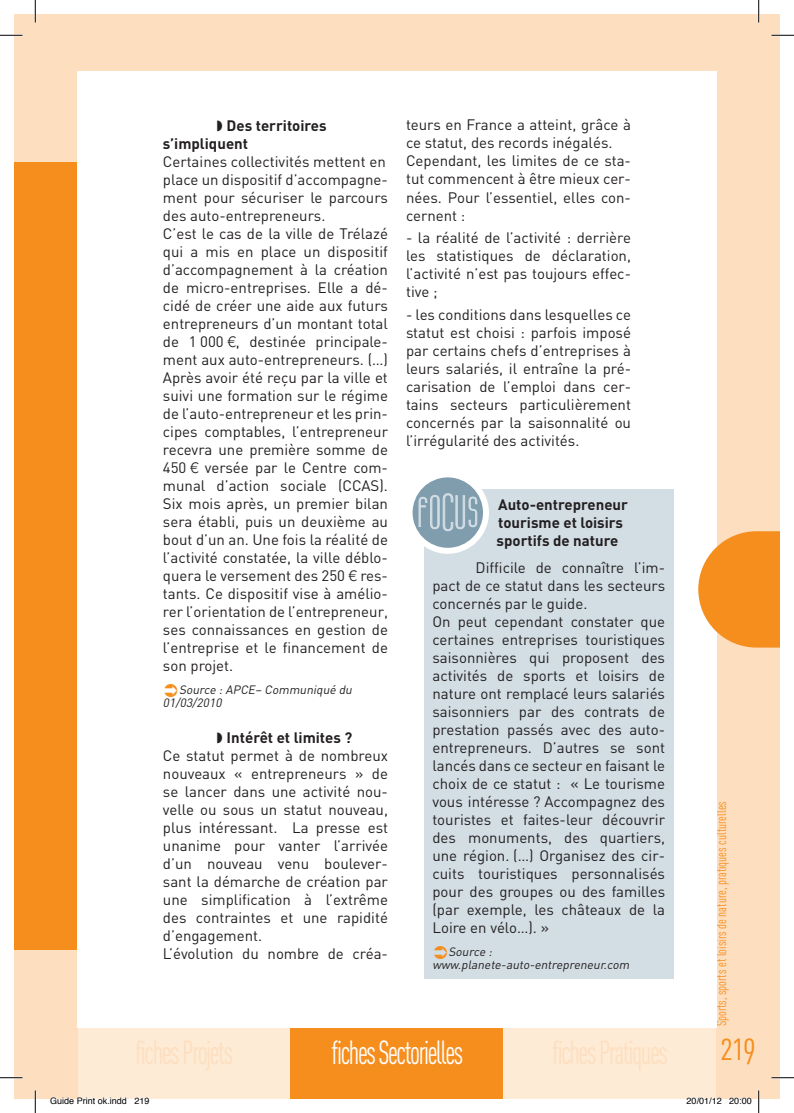
<style>
.page{position:relative;width:794px;height:1113px;background:#fff}
.page>*{position:absolute;margin:0;border:0;box-sizing:border-box;transform-origin:0 0}
.t1{font:36px "DIN Cond Regular Alternate";color:#f68e1e}
.t2{font:33px "DIN Cond Regular Alternate";letter-spacing:-.05em;color:#fddebe;scale:.85 1}
.t3{font:33px "DIN Cond Regular Alternate";letter-spacing:-.05em;color:#fff;scale:.85 1}
.t4{font:15px/18px "DIN";color:#231f20}
.t5{font:700 15px/18px "DIN";color:#231f20}
.t6{font:13.5px "DIN Cond Regular Alternate";color:#f68e1e}
.t7{font:italic 12px/13.5px "DIN";color:#231f20}
.t8{font:9px "Helvetica";color:#000}
.s1{font-family:"Helvetica Neue";font-weight:300}
</style>
<div class="page">
<div style="left:14px;top:14px;width:765px;height:1084px;background:#fddebe"></div>
<div style="left:14px;top:163px;width:64px;height:786px;background:#f68e1e"></div>
<div style="left:78px;top:1026px;width:212px;height:72px;background:#feebd6"></div>
<div style="left:290px;top:1026px;width:213px;height:72px;background:#f68e1e"></div>
<div style="left:503px;top:1026px;width:213px;height:72px;background:#feebd6"></div>
<div style="left:78px;top:71px;width:638px;height:956px;background:#fff"></div>
<svg style="left:698px;top:531px;width:81px;height:116px;background:#f79e3e"></svg>
<div style="left:424px;top:489px;width:249px;height:489px;background:#d2dde4"></div>
<svg style="left:409px;top:474px;width:77px;height:76px;background:#99b0bd"></svg>
<div style="left:406px;top:471px;width:83px;height:82px;border:6px solid #fff;border-radius:50%"></div>
<svg style="left:418px;top:493px;width:59px;height:38px"></svg>
<hr style="left:0;top:34px;width:22px;height:2px;background:#fff">
<hr style="left:771px;top:34px;width:22px;height:2px;background:#fff">
<hr style="left:0;top:1076px;width:22px;height:2px;background:#fff">
<hr style="left:771px;top:1076px;width:22px;height:2px;background:#fff">
<hr style="left:34px;top:0;width:2px;height:22px;background:#fff">
<hr style="left:34px;top:1090px;width:2px;height:22px;background:#fff">
<hr style="left:757px;top:0;width:2px;height:22px;background:#fff">
<hr style="left:757px;top:1090px;width:2px;height:22px;background:#fff">
<svg style="left:0;top:35px;width:22px;height:1px"></svg>
<svg style="left:771px;top:35px;width:22px;height:1px"></svg>
<svg style="left:0;top:1077px;width:22px;height:1px"></svg>
<svg style="left:771px;top:1077px;width:22px;height:1px"></svg>
<svg style="left:35px;top:0;width:1px;height:22px"></svg>
<svg style="left:35px;top:1090px;width:1px;height:22px"></svg>
<svg style="left:758px;top:0;width:1px;height:22px"></svg>
<svg style="left:758px;top:1090px;width:1px;height:22px"></svg>
<svg style="left:50px;top:1097px;width:77px;height:2px"></svg>
<svg style="left:134px;top:1097px;width:16px;height:2px"></svg>
<svg style="left:686px;top:1097px;width:35px;height:2px"></svg>
<svg style="left:728px;top:1097px;width:23px;height:2px"></svg>
<p class="t5" style="left:163px;top:116px;width:165px;text-indent:64px">Des territoires s’impliquent</p>
<p class="t4" style="left:163px;top:152px;width:226px">Certaines collectivités mettent en place un dispositif d’accompagne&shy;ment pour sécuriser le parcours des auto-entrepreneurs.<br>C’est le cas de la ville de Trélazé qui a mis en place un dispositif d’accompagnement à la création de micro-entreprises. Elle a dé&shy;cidé de créer une aide aux futurs entrepreneurs d’un montant total de 1 000 <span class="s1">€</span>, destinée principale&shy;ment aux auto-entrepreneurs. (…)<br>Après avoir été reçu par la ville et suivi une formation sur le régime de l’auto-entrepreneur et les prin&shy;cipes comptables, l’entrepreneur recevra une première somme de<br>450 <span class="s1">€</span> versée par le Centre com&shy;munal d’action sociale (CCAS).<br>Six mois après, un premier bilan sera établi, puis un deuxième au bout d’un an. Une fois la réalité de l’activité constatée, la ville déblo&shy;quera le versement des 250 <span class="s1">€</span> res&shy;tants. Ce dispositif vise à amélio&shy;rer l’orientation de l’entrepreneur, ses connaissances en gestion de l’entreprise et le financement de son projet.</p>
<p class="t7" style="left:163px;top:682px;width:193px;text-indent:16px">Source : APCE– Communiqué du<br>01/03/2010</p>
<p class="t5" style="left:226px;top:728px;width:127px">Intérêt et limites ?</p>
<p class="t4" style="left:163px;top:746px;width:226px">Ce statut permet à de nombreux nouveaux « entrepreneurs » de se lancer dans une activité nou&shy;velle ou sous un statut nouveau, plus intéressant. La presse est unanime pour vanter l’arrivée d’un nouveau venu boulever&shy;sant la démarche de création par une simplification à l’extrême des contraintes et une rapidité d’engagement.<br>L’évolution du nombre de créa-</p>
<p class="t4" style="left:406px;top:116px;width:226px">teurs en France a atteint, grâce à ce statut, des records inégalés.<br>Cependant, les limites de ce sta&shy;tut commencent à être mieux cer&shy;nées. Pour l’essentiel, elles con&shy;cernent :</p>
<p class="t4" style="left:406px;top:228px;width:226px;text-align:justify">- la réalité de l’activité : derrière les statistiques de déclaration, l’activité n’est pas toujours effec&shy;tive ;</p>
<p class="t4" style="left:406px;top:305px;width:226px;text-align:justify">- les conditions dans lesquelles ce statut est choisi : parfois imposé par certains chefs d’entreprises à leurs salariés, il entraîne la pré&shy;carisation de l’emploi dans cer&shy;tains secteurs particulièrement concernés par la saisonnalité ou l’irrégularité des activités.</p>
<p class="t5" style="left:496px;top:495px;width:133px">Auto-entrepreneur tourisme et loisirs sportifs de nature</p>
<p class="t4" style="left:432px;top:558px;width:234px;text-indent:43px">Difficile de connaître l’im&shy;pact de ce statut dans les secteurs concernés par le guide.<br>On peut cependant constater que certaines entreprises touristiques saisonnières qui proposent des activités de sports et loisirs de nature ont remplacé leurs salariés saisonniers par des contrats de prestation passés avec des auto&shy;entrepreneurs. D’autres se sont lancés dans ce secteur en faisant le choix de ce statut : « Le tourisme vous intéresse ? Accompagnez des touristes et faites-leur découvrir des monuments, des quartiers, une région. (…) Organisez des cir&shy;cuits touristiques personnalisés pour des groupes ou des familles (par exemple, les châteaux de la<br>Loire en vélo…). »</p>
<p class="t7" style="left:432px;top:944px;width:201px;text-indent:16px">Source : www.planete-auto-entrepreneur.com</p>
<p class="t6" style="left:713px;top:1026px;width:227px;rotate:-90deg">Sports, sports et loisirs de nature, pratiques culturelles</p>
<h2 class="t2" style="left:135px;top:1033px;width:117px">fichesProjets</h2>
<h2 class="t3" style="left:331px;top:1033px;width:156px">fichesSectorielles</h2>
<h2 class="t2" style="left:552px;top:1033px;width:138px">fichesPratiques</h2>
<h1 class="t1" style="left:720px;top:1025px;width:37px">219</h1>
<p class="t8" style="left:50px;top:1093px;width:101px">Guide Print ok.indd 219</p>
<p class="t8" style="left:686px;top:1093px;width:67px">20/01/12 20:00</p>
</div>
